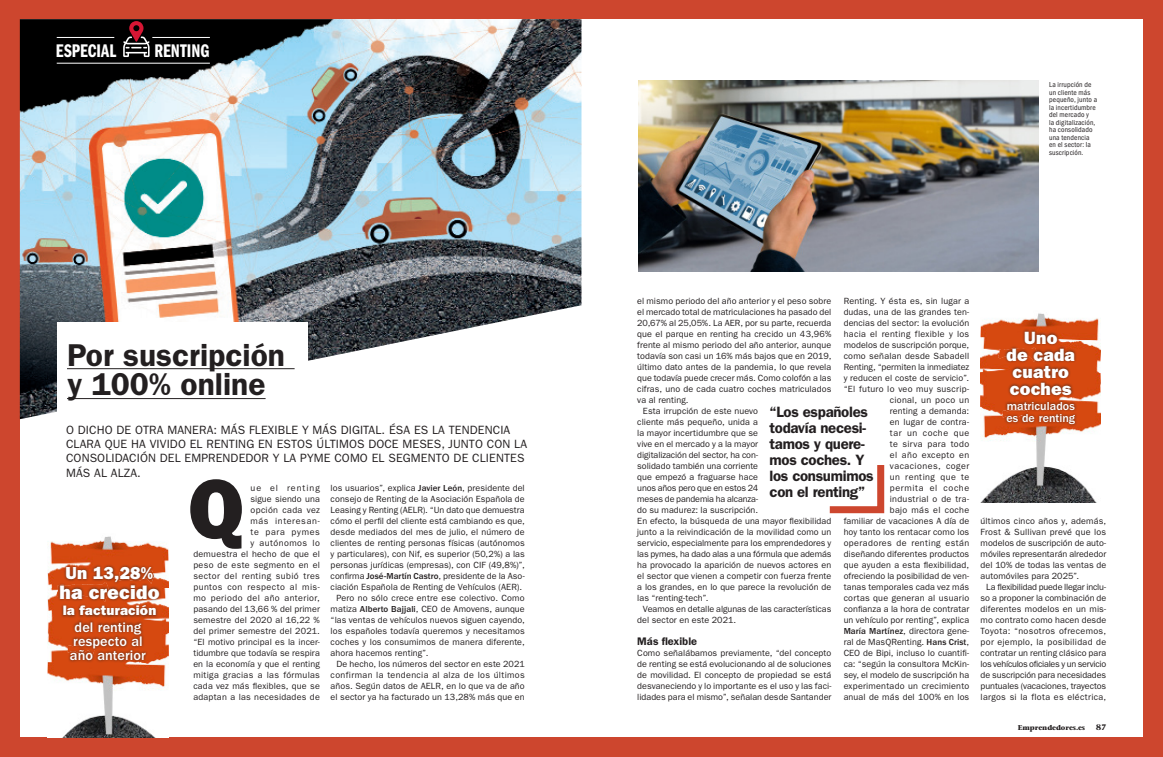
<style>
.page{position:relative;width:1163px;height:757px;background:#fff}
.page>*{position:absolute;margin:0;border:0;box-sizing:border-box;transform-origin:0 0}
.emp-TEXTO_gral_JUSTI{font:84.7px "ITC Franklin Gothic Std Hvy";color:#231f20;scale:.93 1}
.t1{font:600 31.7px/29.9px "ITC Franklin Gothic Std";color:#231f20}
.TÍTULO_RECUADRO{font:19.6px "ITC Franklin Gothic Std Hvy";letter-spacing:.015em;color:#fff}
.t2{font:18.9px "ITC Franklin Gothic Std Dm Cp";color:#fff}
.TÍTULO_RECUADRO-2{font:17.8px/17px "ITC Franklin Gothic Std Hvy";letter-spacing:.01em;color:#fff;text-align:center}
.TÍTULO_RECUADRO-3{font:17.5px "ITC Franklin Gothic Std Hvy";color:#fff}
.SUMARIO{font:600 15px/16px "ITC Franklin Gothic Std";letter-spacing:-.02em;color:#231f20}
.TÍTULO_RECUADRO-4{font:500 14.3px/14.3px "ITC Franklin Gothic Std";letter-spacing:.005em;color:#fff;text-align:center}
.TÍTULO_RECUADRO-5{font:13.7px "ITC Franklin Gothic Std Hvy";letter-spacing:.015em;color:#fff}
.t3{font:12px/14.4px "ITC Franklin Gothic Std";letter-spacing:.01em;color:#231f20}
.TÍTULO_RECUADRO-6{font:500 12px "ITC Franklin Gothic Std";letter-spacing:.005em;color:#fff}
.emp-TEXTO_gral_LADIL{font:600 11px "ITC Franklin Gothic Std";color:#231f20}
.emp-TEXTO_gral_JUSTI-2{font:9px/11px "ITC Franklin Gothic Std";letter-spacing:.01em;color:#231f20;text-align:justify}
.t4{font:700 8px "Stone Serif Std";color:#231f20}
.emp-PIE_positivo{font:condensed 7.5px/7.5px "ITC Franklin Gothic Std";letter-spacing:.015em;color:#231f20}
.t5{font:700 7px "Stone Serif Std";letter-spacing:-.01em;color:#231f20}
.s1{font-weight:500}
</style>
<div class="page">
<div style="left:0;top:737px;width:1162px;height:20px;background:#cd462e"></div>
<div style="left:0;top:0;width:1162px;height:19px;background:#cd462e"></div>
<div style="left:0;top:0;width:20px;height:757px;background:#cd462e"></div>
<div style="left:1142px;top:0;width:20px;height:757px;background:#cd462e"></div>
<img style="left:638px;top:80px;width:400px;height:191px">
<svg style="left:829px;top:465px;width:56px;height:49px"></svg>
<img style="left:20px;top:19px;width:561px;height:400px">
<div style="left:57px;top:322px;width:250px;height:95px;background:#fff"></div>
<hr style="left:67px;top:368px;width:227px;height:1px;background:#231f20">
<hr style="left:67px;top:398px;width:198px;height:1px;background:#231f20">
<img style="left:48px;top:587px;width:120px;height:150px">
<img style="left:48px;top:536px;width:120px;height:51px">
<img style="left:980px;top:313px;width:120px;height:189px">
<svg style="left:123px;top:21px;width:26px;height:36px"></svg>
<hr style="left:57px;top:63px;width:153px;height:1px;background:#fff">
<hr style="left:152px;top:37px;width:58px;height:1px;background:#fff">
<hr style="left:57px;top:37px;width:57px;height:1px;background:#fff">
<div style="left:67px;top:619px;width:81px;height:44px;background:#231f20;opacity:.75"></div>
<div style="left:57px;top:564px;width:105px;height:54px;background:#231f20;opacity:.75"></div>
<img style="left:998px;top:348px;width:5px;height:14px">
<div style="left:1003px;top:328px;width:74px;height:70px;background:#231f20;opacity:.75"></div>
<img style="left:1001px;top:410px;width:2px;height:9px">
<div style="left:1003px;top:399px;width:74px;height:28px;background:#231f20;opacity:.75"></div>
<p class="t2" style="left:56px;top:40px;width:62px">ESPECIAL</p>
<p class="t2" style="left:154px;top:40px;width:56px">RENTING</p>
<p class="t1" style="left:67px;top:340px;width:219px">Por suscripción y 100% online</p>
<p class="t3" style="left:66px;top:422px;width:462px">O DICHO DE OTRA MANERA: MÁS FLEXIBLE Y MÁS DIGITAL. ÉSA ES LA TENDENCIA CLARA QUE HA VIVIDO EL RENTING EN ESTOS ÚLTIMOS DOCE MESES, JUNTO CON LA CONSOLIDACIÓN DEL EMPRENDEDOR Y LA PYME COMO EL SEGMENTO DE CLIENTES MÁS AL ALZA.</p>
<p class="TÍTULO_RECUADRO-3" style="left:66px;top:563px;width:89px">Un 13,28%</p>
<p class="TÍTULO_RECUADRO" style="left:60px;top:580px;width:101px">ha crecido</p>
<p class="TÍTULO_RECUADRO-5" style="left:63px;top:602px;width:95px">la facturación</p>
<p class="TÍTULO_RECUADRO-4" style="left:70px;top:620px;width:77px">del renting respecto al año anterior</p>
<p class="emp-TEXTO_gral_JUSTI" style="left:188px;top:459px;width:61px">Q</p>
<p class="emp-TEXTO_gral_JUSTI-2" style="left:193px;top:483px;width:128px;text-align:right">ue el renting<br>sigue siendo una<br>opción cada vez<br>más interesan-<br>te para pymes<br>y autónomos lo<br>demuestra el hecho de que el peso de este segmento en el sector del renting subió tres puntos con respecto al mis&shy;mo periodo del año anterior, pasando del 13,66 % del primer semestre del 2020 al 16,22 % del primer semestre del 2021. “El motivo principal es la incer&shy;tidumbre que todavía se respira en la economía y que el renting mitiga gracias a las fórmulas cada vez más flexibles, que se adaptan a las necesidades de</p>
<p class="emp-TEXTO_gral_JUSTI-2" style="left:330px;top:483px;width:195px">los usuarios”, explica <span class="s1">Javier León</span>, presidente del consejo de Renting de la Asociación Española de Leasing y Renting (AELR). “Un dato que demuestra cómo el perfil del cliente está cambiando es que, desde mediados del mes de julio, el número de clientes de renting personas físicas (autónomos y particulares), con Nif, es superior (50,2%) a las personas jurídicas (empresas), con CIF (49,8%)”, confirma <span class="s1">José-Martín Castro</span>, presidente de la Aso&shy;ciación Española de Renting de Vehículos (AER).</p>
<p class="emp-TEXTO_gral_JUSTI-2" style="left:330px;top:593px;width:196px;text-indent:6px">Pero no sólo crece entre ese colectivo. Como matiza <span class="s1">Alberto Bajjali</span>, CEO de Amovens, aunque “las ventas de vehículos nuevos siguen cayendo, los españoles todavía queremos y necesitamos coches y los consumimos de manera diferente, ahora hacemos renting”.</p>
<p class="emp-TEXTO_gral_JUSTI-2" style="left:330px;top:659px;width:195px;text-indent:6px">De hecho, los números del sector en este 2021 confirman la tendencia al alza de los últimos años. Según datos de AELR, en lo que va de año el sector ya ha facturado un 13,28% más que en</p>
<p class="emp-PIE_positivo" style="left:1048px;top:81px;width:49px">La irrupción de un cliente más pequeño, junto a la incertidumbre del mercado y<br>la digitalización, ha consolidado una tendencia en el sector: la suscripción.</p>
<p class="emp-TEXTO_gral_JUSTI-2" style="left:843px;top:296px;width:127px;text-align:right">Renting. Y ésta es, sin lugar a dudas, una de las grandes ten&shy;dencias del sector: la evolución hacia el renting flexible y los modelos de suscripción porque, como señalan desde Sabadell<br>Renting, “permiten la inmediatez y reducen el coste de servicio”. “El futuro lo veo muy suscrip&shy;cional, un poco un<br>renting a demanda:<br>en lugar de contra-<br>tar un coche que<br>te sirva para todo<br>el año excepto en vacaciones, coger<br>un renting que te<br>permita el coche<br>industrial o de tra-<br>bajo más el coche<br>familiar de vacaciones A día de hoy tanto los rentacar como los operadores de renting están diseñando diferentes productos que ayuden a esta flexibilidad, ofreciendo la posibilidad de ven&shy;tanas temporales cada vez más cortas que generan al usuario confianza a la hora de contratar un vehículo por renting”, explica<br><span class="s1">María Martínez</span>, directora gene&shy;ral de MasQRenting. <span class="s1">Hans Crist</span>,<br>CEO de Bipi, incluso lo cuantifi&shy;ca: “según la consultora McKin&shy;sey, el modelo de suscripción ha experimentado un crecimiento anual de más del 100% en los</p>
<p class="emp-TEXTO_gral_JUSTI-2" style="left:637px;top:296px;width:196px">el mismo periodo del año anterior y el peso sobre el mercado total de matriculaciones ha pasado del 20,67% al 25,05%. La AER, por su parte, recuerda que el parque en renting ha crecido un 43,96% frente al mismo periodo del año anterior, aunque todavía son casi un 16% más bajos que en 2019, último dato antes de la pandemia, lo que revela que todavía puede crecer más. Como colofón a las cifras, uno de cada cuatro coches matriculados va al renting.</p>
<p class="emp-TEXTO_gral_JUSTI-2" style="left:637px;top:406px;width:195px;text-align:left;text-indent:6px">Esta irrupción de este nuevo<br>cliente más pequeño, unida a<br>la mayor incertidumbre que se<br>vive en el mercado y a la mayor<br>digitalización del sector, ha con-<br>solidado también una corriente<br>que empezó a fraguarse hace<br>unos años pero que en estos 24<br>meses de pandemia ha alcanza-<br>do su madurez: la suscripción.<br>En efecto, la búsqueda de una mayor flexibilidad junto a la reivindicación de la movilidad como un servicio, especialmente para los emprendedores y las pymes, ha dado alas a una fórmula que además ha provocado la aparición de nuevos actores en el sector que vienen a competir con fuerza frente a los grandes, en lo que parece la revolución de las “renting-tech”.</p>
<p class="emp-TEXTO_gral_JUSTI-2" style="left:637px;top:604px;width:195px;text-indent:6px">Veamos en detalle algunas de las características del sector en este 2021.</p>
<p class="emp-TEXTO_gral_LADIL" style="left:637px;top:635px;width:61px">Más flexible</p>
<p class="emp-TEXTO_gral_JUSTI-2" style="left:637px;top:648px;width:196px">Como señalábamos previamente, “del concepto de renting se está evolucionando al de soluciones de movilidad. El concepto de propiedad se está desvaneciendo y lo importante es el uso y las faci&shy;lidades para el mismo”, señalan desde Santander</p>
<p class="SUMARIO" style="left:769px;top:404px;width:106px">“Los españoles todavía necesi&shy;tamos y quere&shy;mos coches. Y los consumimos con el renting”</p>
<p class="TÍTULO_RECUADRO-2" style="left:1006px;top:329px;width:70px">Uno<br>de cada cuatro</p>
<p class="TÍTULO_RECUADRO-2" style="left:1009px;top:380px;width:63px">coches</p>
<p class="TÍTULO_RECUADRO-6" style="left:1006px;top:399px;width:70px">matriculados</p>
<p class="TÍTULO_RECUADRO-6" style="left:1006px;top:411px;width:70px">es de renting</p>
<p class="emp-TEXTO_gral_JUSTI-2" style="left:980px;top:516px;width:127px">últimos cinco años y, además, Frost &amp; Sullivan prevé que los modelos de suscripción de auto&shy;móviles representarán alrededor del 10% de todas las ventas de automóviles para 2025”.</p>
<p class="emp-TEXTO_gral_JUSTI-2" style="left:980px;top:582px;width:127px;text-indent:6px">La flexibilidad puede llegar inclu&shy;so a proponer la combinación de diferentes modelos en un mis&shy;mo contrato como hacen desde Toyota: “nosotros ofrecemos, por ejemplo, la posibilidad de contratar un renting clásico para los vehículos oficiales y un servicio de suscripción para necesidades puntuales (vacaciones, trayectos largos si la flota es eléctrica,</p>
<p class="t5" style="left:1017px;top:723px;width:69px">Emprendedores.es</p>
<p class="t4" style="left:1096px;top:722px;width:11px">87</p>
</div>
